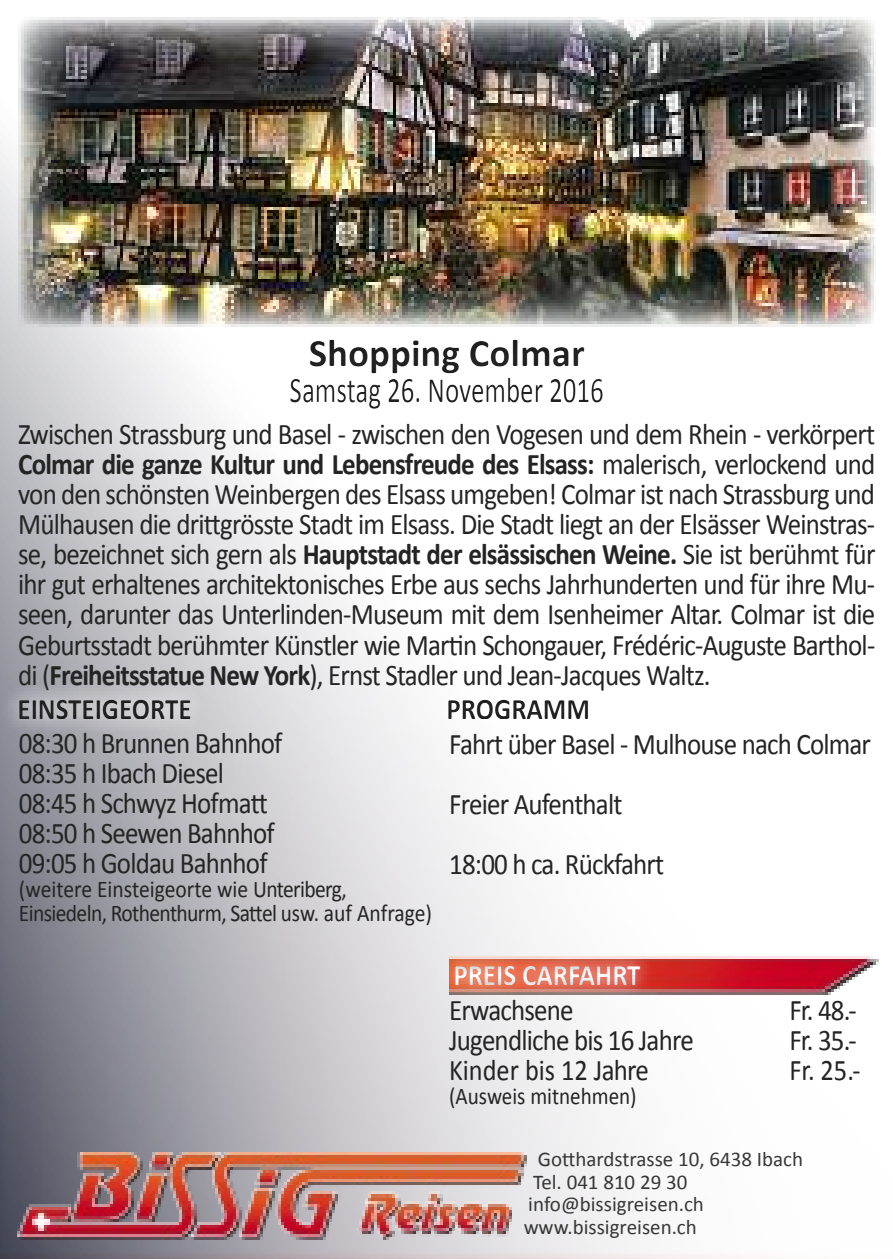
<style>
.page{position:relative;width:893px;height:1259px;background:#fff}
.page>*{position:absolute;margin:0;border:0;box-sizing:border-box;transform-origin:0 0}
.t1{font:700 39px "Calibri";color:#242424}
.t2{font:36px "Calibri";color:#242424;scale:.75 1}
.t3{font:30px/30px "Calibri";letter-spacing:-.03em;color:#242424;scale:.9 1}
.t4{font:700 30px "Calibri";color:#242424;scale:.9 1}
.t5{font:30px "Calibri";color:#242424;scale:.88 1}
.t6{font:700 30px "Calibri";color:#fff;scale:.9 1}
.t7{font:30px "Calibri";letter-spacing:-.03em;color:#242424;scale:.88 1}
.t8{font:24px/24px "Calibri";letter-spacing:-.03em;color:#242424;scale:.9 1}
.t9{font:24px "Calibri";letter-spacing:-.01em;color:#242424;scale:.88 1}
.t10{font:21px "Calibri";color:#242424}
.s1{font-weight:700}
</style>
<div class="page">
<div style="left:0;top:0;width:893px;height:1259px;background:#e12d21;opacity:.5"></div>
<img style="left:18px;top:1152px;width:509px;height:87px">
<div style="left:429px;top:680px;width:179px;height:57px;background:#fff"></div>
<div style="left:431px;top:684px;width:187px;height:51px;background:#000;opacity:.5"></div>
<div style="left:0;top:680px;width:209px;height:58px;background:#fff;opacity:.75"></div>
<div style="left:0;top:685px;width:219px;height:51px;background:#000;opacity:.5"></div>
<img style="left:658px;top:950px;width:220px;height:47px">
<div style="left:436px;top:946px;width:222px;height:58px;background:#f5f4f5"></div>
<div style="left:435px;top:951px;width:232px;height:48px;background:#000;opacity:.5"></div>
<img style="left:19px;top:17px;width:856px;height:309px">
<div style="left:273px;top:322px;width:348px;height:105px;background:#fff"></div>
<div style="left:262px;top:323px;width:370px;height:96px;background:#000;opacity:.5"></div>
<h1 class="t1" style="left:309px;top:326px;width:278px">Shopping Colmar</h1>
<p class="t2" style="left:290px;top:365px;width:420px">Samstag 26. November 2016</p>
<p class="t3" style="left:18px;top:419px;width:954px;text-align:justify">Zwischen Strassburg und Basel - zwischen den Vogesen und dem Rhein - verkörpert <span class="s1">Colmar die ganze Kultur und Lebensfreude des Elsass:</span> malerisch, verlockend und von den schönsten Weinbergen des Elsass umgeben! Colmar ist nach Strassburg und Mülhausen die drittgrösste Stadt im Elsass. Die Stadt liegt an der Elsässer Weinstras&shy;se, bezeichnet sich gern als <span class="s1">Hauptstadt der elsässischen Weine.</span> Sie ist berühmt für ihr gut erhaltenes architektonisches Erbe aus sechs Jahrhunderten und für ihre Mu&shy;seen, darunter das Unterlinden-Museum mit dem Isenheimer Altar. Colmar ist die Geburtsstadt berühmter Künstler wie Martin Schongauer, Frédéric-Auguste Barthol&shy;di (<span class="s1">Freiheitsstatue New York</span>), Ernst Stadler und Jean-Jacques Waltz.</p>
<p class="t4" style="left:18px;top:687px;width:195px">EINSTEIGEORTE</p>
<p class="t4" style="left:447px;top:687px;width:161px">PROGRAMM</p>
<p class="t3" style="left:19px;top:727px;width:294px">08:30 h Brunnen Bahnhof<br>08:35 h Ibach Diesel<br>08:45 h Schwyz Hofmatt<br>08:50 h Seewen Bahnhof<br>09:05 h Goldau Bahnhof</p>
<p class="t8" style="left:19px;top:876px;width:461px">(weitere Einsteigeorte wie Unteriberg,<br>Einsiedeln, Rothenthurm, Sattel usw. auf Anfrage)</p>
<p class="t3" style="left:449px;top:713px;width:470px;line-height:60px">Fahrt über Basel - Mulhouse nach Colmar<br>Freier Aufenthalt<br>18:00 h ca. Rückfahrt</p>
<p class="t6" style="left:453px;top:953px;width:209px">PREIS CARFAHRT</p>
<p class="t3" style="left:449px;top:994px;width:140px">Erwachsene</p>
<p class="t3" style="left:789px;top:994px;width:76px">Fr. 48.-</p>
<p class="t3" style="left:449px;top:1024px;width:273px">Jugendliche bis 16 Jahre</p>
<p class="t3" style="left:789px;top:1024px;width:76px">Fr. 35.-</p>
<p class="t5" style="left:449px;top:1049px;width:228px">Kinder bis 12 Jahre</p>
<p class="t7" style="left:789px;top:1049px;width:83px">Fr. 25.-</p>
<p class="t9" style="left:449px;top:1079px;width:215px">(Ausweis mitnehmen)</p>
<p class="t10" style="left:538px;top:1144px;width:267px">Gotthardstrasse 10, 6438 Ibach</p>
<p class="t10" style="left:533px;top:1167px;width:156px">Tel. 041 810 29 30</p>
<p class="t10" style="left:528px;top:1189px;width:177px">info@bissigreisen.ch</p>
<p class="t10" style="left:523px;top:1212px;width:175px">www.bissigreisen.ch</p>
</div>
